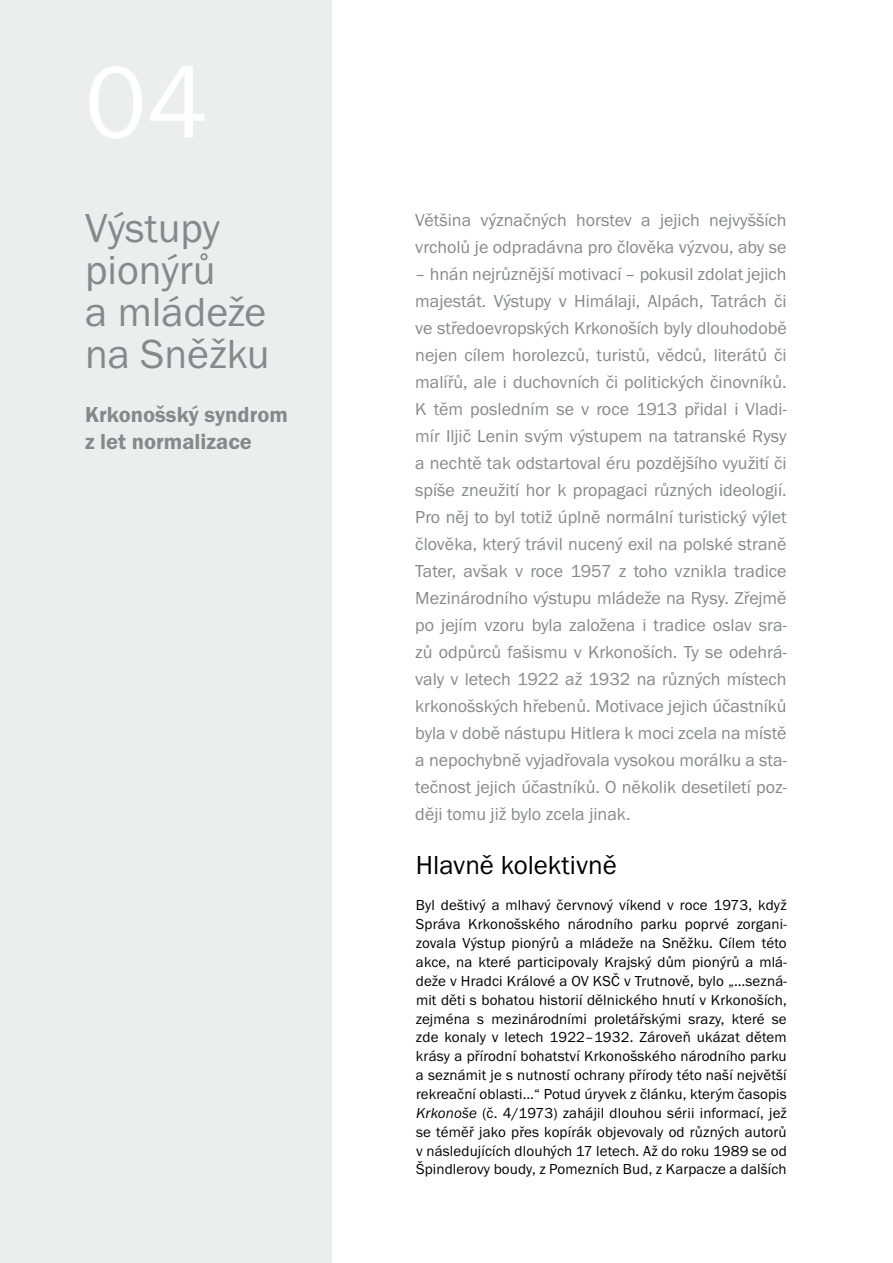
<style>
.page{position:relative;width:893px;height:1263px;background:#fff}
.page>*{position:absolute;margin:0;border:0;box-sizing:border-box;transform-origin:0 0}
.t1{font:42px/42px "Franklin Got Itc TEE";color:#87888a}
.t2{font:27px "Franklin Got Itc TEE";color:#000}
.t3{font:600 22.5px/27px "Franklin Got Itc TEE";color:#87888a}
.t4{font:18px/27px "Franklin Got Itc TEE";color:#87888a}
.t5{font:15px/18.9px "Franklin Got Itc TEE";letter-spacing:.01em;color:#000;text-align:justify}
.s1{font-style:italic}
</style>
<div class="page">
<div style="left:0;top:0;width:332px;height:1263px;background:#eceded"></div>
<h1 class="t1" style="left:85px;top:207px;width:186px">Výstupy pionýrů<br>a mládeže na Sněžku</h1>
<p class="t3" style="left:85px;top:401px;width:204px">Krkonošský syndrom z let normalizace</p>
<p class="t4" style="left:415px;top:207px;width:373px">Většina význačných horstev a jejich nejvyšších vrcholů je odpradávna pro člověka výzvou, aby se</p>
<p class="t4" style="left:415px;top:261px;width:373px;text-align:justify">– hnán nejrůznější motivací – pokusil zdolat jejich majestát. Výstupy v Himálaji, Alpách, Tatrách či ve středoevropských Krkonoších byly dlouhodobě nejen cílem horolezců, turistů, vědců, literátů či malířů, ale i duchovních či politických činovníků.<br>K těm posledním se v roce 1913 přidal i Vladi&shy;mír Iljič Lenin svým výstupem na tatranské Rysy a nechtě tak odstartoval éru pozdějšího využití či spíše zneužití hor k propagaci různých ideologií.<br>Pro něj to byl totiž úplně normální turistický výlet člověka, který trávil nucený exil na polské straně Tater, avšak v roce 1957 z toho vznikla tradice Mezinárodního výstupu mládeže na Rysy. Zřejmě po jejím vzoru byla založena i tradice oslav sra&shy;zů odpůrců fašismu v Krkonoších. Ty se odehrá&shy;valy v letech 1922 až 1932 na různých místech krkonošských hřebenů. Motivace jejich účastníků byla v době nástupu Hitlera k moci zcela na místě a nepochybně vyjadřovala vysokou morálku a sta&shy;tečnost jejich účastníků. O několik desetiletí poz&shy;ději tomu již bylo zcela jinak.</p>
<h2 class="t2" style="left:416px;top:850px;width:202px">Hlavně kolektivně</h2>
<p class="t5" style="left:416px;top:896px;width:372px">Byl deštivý a mlhavý červnový víkend v roce 1973, když Správa Krkonošského národního parku poprvé zorgani&shy;zovala Výstup pionýrů a mládeže na Sněžku. Cílem této akce, na které participovaly Krajský dům pionýrů a mlá&shy;deže v Hradci Králové a OV KSČ v Trutnově, bylo „…sezná&shy;mit děti s bohatou historií dělnického hnutí v Krkonoších, zejména s mezinárodními proletářskými srazy, které se zde konaly v letech 1922–1932. Zároveň ukázat dětem krásy a přírodní bohatství Krkonošského národního parku a seznámit je s nutností ochrany přírody této naší největší rekreační oblasti…“ Potud úryvek z článku, kterým časopis <span class="s1">Krkonoše</span> (č. 4/1973) zahájil dlouhou sérii informací, jež se téměř jako přes kopírák objevovaly od různých autorů v následujících dlouhých 17 letech. Až do roku 1989 se od Špindlerovy boudy, z Pomezních Bud, z Karpacze a dalších</p>
</div>
